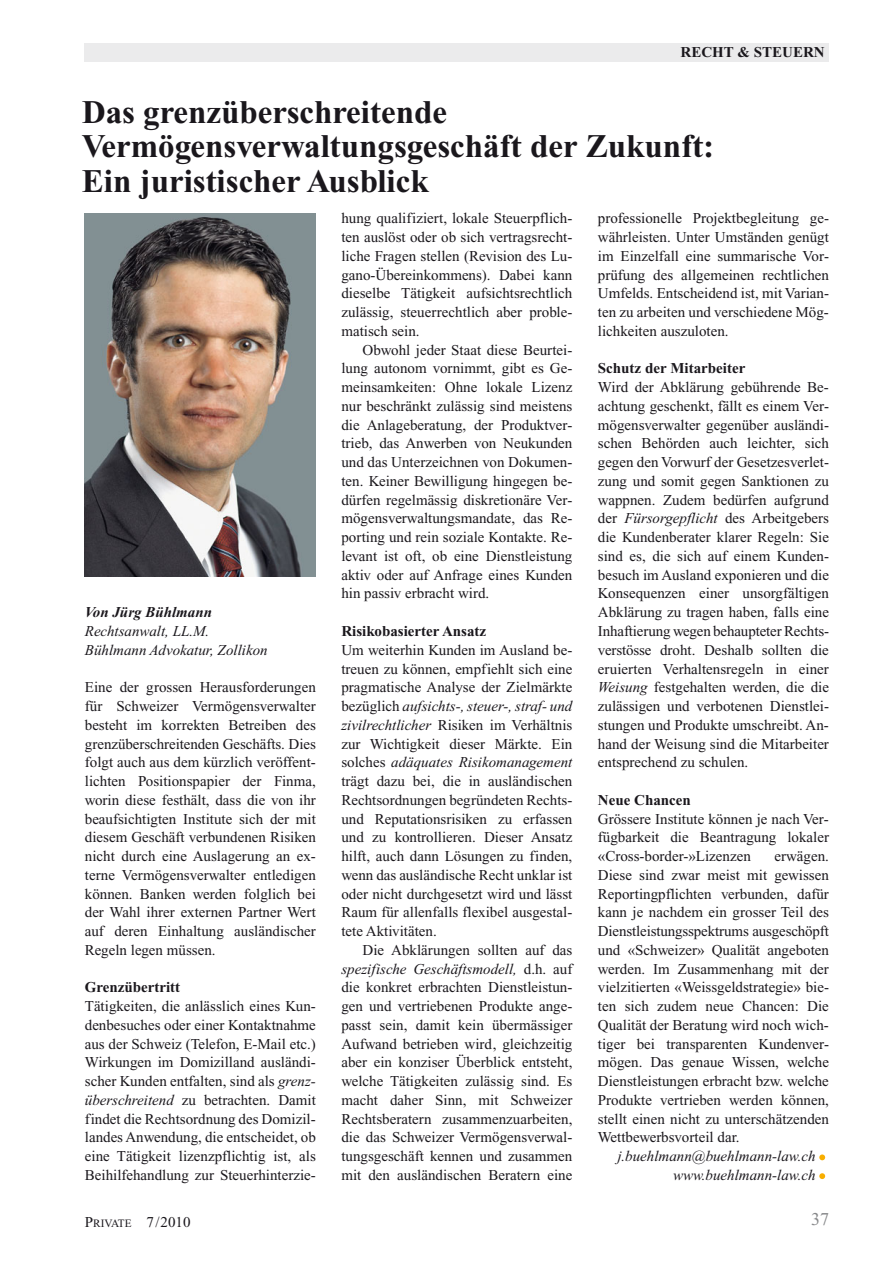
<style>
.page{position:relative;width:893px;height:1263px;background:#fff}
.page>*{position:absolute;margin:0;border:0;box-sizing:border-box;transform-origin:0 0}
.t1{font:54px "Times New Roman";color:#f8ae00}
.t2{font:700 33px/34.5px "Times New Roman";color:#1a171c}
.t3{font:18px "Times New Roman";color:#87888a}
.t4{font:15px/18.8px "Times New Roman";color:#1a171c;text-align:justify}
.t5{font:italic 15px/18.8px "Times New Roman";color:#1a171c}
.t6{font:700 15px "Times New Roman";color:#1a171c}
.t7{font:italic 700 15px "Times New Roman";color:#1a171c}
.s1{font-style:italic}
.s2{font-size:11.25px}
</style>
<div class="page">
<div style="left:85px;top:43px;width:744px;height:18px;background:#ebebec"></div>
<img style="left:85px;top:213px;width:231px;height:363px">
<p class="t6" style="left:681px;top:44px;width:146px">RECHT &amp; STEUERN</p>
<h2 class="t2" style="left:82px;top:95px;width:634px">Das grenzüberschreitende<br>Vermögensverwaltungsgeschäft der Zukunft:<br>Ein juristischer Ausblick</h2>
<p class="t7" style="left:85px;top:604px;width:129px">Von Jürg Bühlmann</p>
<p class="t5" style="left:85px;top:622px;width:184px">Rechtsanwalt, LL.M.<br>Bühlmann Advokatur, Zollikon</p>
<p class="t4" style="left:85px;top:678px;width:233px">Eine der grossen Herausforderungen für Schweizer Vermögensverwalter besteht im korrekten Betreiben des grenzüberschreitenden Geschäfts. Dies folgt auch aus dem kürzlich veröffent&shy;lichten Positionspapier der Finma, worin diese festhält, dass die von ihr beaufsichtigten Institute sich der mit diesem Geschäft verbundenen Risiken nicht durch eine Auslagerung an ex&shy;terne Vermögensverwalter entledigen können. Banken werden folglich bei der Wahl ihrer externen Partner Wert auf deren Einhaltung ausländischer Regeln legen müssen.</p>
<p class="t6" style="left:85px;top:979px;width:97px">Grenzübertritt</p>
<p class="t4" style="left:85px;top:997px;width:233px">Tätigkeiten, die anlässlich eines Kun&shy;denbesuches oder einer Kontaktnahme aus der Schweiz (Telefon, E-Mail etc.)<br>Wirkungen im Domizilland ausländi&shy;scher Kunden entfalten, sind als <span class="s1">grenz&shy;überschreitend</span> zu betrachten. Damit findet die Rechtsordnung des Domizil&shy;landes Anwendung, die entscheidet, ob eine Tätigkeit lizenzpflichtig ist, als Beihilfehandlung zur Steuerhinterzie-</p>
<p class="t4" style="left:341px;top:209px;width:233px">hung qualifiziert, lokale Steuerpflich&shy;ten auslöst oder ob sich vertragsrecht&shy;liche Fragen stellen (Revision des Lu&shy;gano-Übereinkommens). Dabei kann dieselbe Tätigkeit aufsichtsrechtlich zulässig, steuerrechtlich aber proble&shy;matisch sein.</p>
<p class="t4" style="left:341px;top:340px;width:233px;text-indent:21px">Obwohl jeder Staat diese Beurtei&shy;lung autonom vornimmt, gibt es Ge&shy;meinsamkeiten: Ohne lokale Lizenz nur beschränkt zulässig sind meistens die Anlageberatung, der Produktver&shy;trieb, das Anwerben von Neukunden und das Unterzeichnen von Dokumen&shy;ten. Keiner Bewilligung hingegen be&shy;dürfen regelmässig diskretionäre Ver&shy;mögensverwaltungsmandate, das Re&shy;porting und rein soziale Kontakte. Re&shy;levant ist oft, ob eine Dienstleistung aktiv oder auf Anfrage eines Kunden hin passiv erbracht wird.</p>
<p class="t6" style="left:341px;top:623px;width:146px">Risikobasierter Ansatz</p>
<p class="t4" style="left:341px;top:640px;width:233px">Um weiterhin Kunden im Ausland be&shy;treuen zu können, empfiehlt sich eine pragmatische Analyse der Zielmärkte bezüglich <span class="s1">aufsichts-, steuer-, straf- und zivilrechtlicher</span> Risiken im Verhältnis zur Wichtigkeit dieser Märkte. Ein solches <span class="s1">adäquates Risikomanagement </span>trägt dazu bei, die in ausländischen Rechtsordnungen begründeten Rechts&shy;und Reputationsrisiken zu erfassen und zu kontrollieren. Dieser Ansatz hilft, auch dann Lösungen zu finden, wenn das ausländische Recht unklar ist oder nicht durchgesetzt wird und lässt Raum für allenfalls flexibel ausgestal&shy;tete Aktivitäten.</p>
<p class="t4" style="left:341px;top:940px;width:233px;text-indent:21px">Die Abklärungen sollten auf das <span class="s1">spezifische Geschäftsmodell,</span> d.h. auf die konkret erbrachten Dienstleistun&shy;gen und vertriebenen Produkte ange&shy;passt sein, damit kein übermässiger Aufwand betrieben wird, gleichzeitig aber ein konziser Überblick entsteht, welche Tätigkeiten zulässig sind. Es macht daher Sinn, mit Schweizer Rechtsberatern zusammenzuarbeiten, die das Schweizer Vermögensverwal&shy;tungsgeschäft kennen und zusammen mit den ausländischen Beratern eine</p>
<p class="t4" style="left:598px;top:209px;width:233px">professionelle Projektbegleitung ge&shy;währleisten. Unter Umständen genügt im Einzelfall eine summarische Vor&shy;prüfung des allgemeinen rechtlichen Umfelds. Entscheidend ist, mit Varian&shy;ten zu arbeiten und verschiedene Mög&shy;lichkeiten auszuloten.</p>
<p class="t6" style="left:598px;top:360px;width:149px">Schutz der Mitarbeiter</p>
<p class="t4" style="left:598px;top:378px;width:233px">Wird der Abklärung gebührende Be&shy;achtung geschenkt, fällt es einem Ver&shy;mögensverwalter gegenüber ausländi&shy;schen Behörden auch leichter, sich gegen den Vorwurf der Gesetzesverlet&shy;zung und somit gegen Sanktionen zu wappnen. Zudem bedürfen aufgrund der <span class="s1">Fürsorgepflicht</span> des Arbeitgebers die Kundenberater klarer Regeln: Sie sind es, die sich auf einem Kunden&shy;besuch im Ausland exponieren und die Konsequenzen einer unsorgfältigen Abklärung zu tragen haben, falls eine Inhaftierung wegen behaupteter Rechts&shy;verstösse droht. Deshalb sollten die eruierten Verhaltensregeln in einer <span class="s1">Weisung</span> festgehalten werden, die die zulässigen und verbotenen Dienstlei&shy;stungen und Produkte umschreibt. An&shy;hand der Weisung sind die Mitarbeiter entsprechend zu schulen.</p>
<p class="t6" style="left:598px;top:791px;width:94px">Neue Chancen</p>
<p class="t4" style="left:598px;top:809px;width:233px">Grössere Institute können je nach Ver&shy;fügbarkeit die Beantragung lokaler «Cross-border-»Lizenzen</p>
<p class="t4" style="left:598px;top:847px;width:233px;text-indent:176px">erwägen.<br>Diese sind zwar meist mit gewissen Reportingpflichten verbunden, dafür kann je nachdem ein grosser Teil des Dienstleistungsspektrums ausgeschöpft und «Schweizer» Qualität angeboten werden. Im Zusammenhang mit der vielzitierten «Weissgeldstrategie» bie&shy;ten sich zudem neue Chancen: Die Qualität der Beratung wird noch wich&shy;tiger bei transparenten Kundenver&shy;mögen. Das genaue Wissen, welche Dienstleistungen erbracht bzw. welche Produkte vertrieben werden können, stellt einen nicht zu unterschätzenden Wettbewerbsvorteil dar.</p>
<p class="t5" style="left:617px;top:1147px;width:200px">j.buehlmann@buehlmann-law.ch</p>
<h1 class="t1" style="left:815px;top:1112px;width:15px">.</h1>
<p class="t5" style="left:673px;top:1165px;width:144px">www.buehlmann-law.ch</p>
<h1 class="t1" style="left:815px;top:1131px;width:15px">.</h1>
<p class="t4" style="left:85px;top:1213px;width:107px">P<span class="s2">RIVATE</span> 7/2010</p>
<p class="t3" style="left:811px;top:1209px;width:19px">37</p>
</div>
